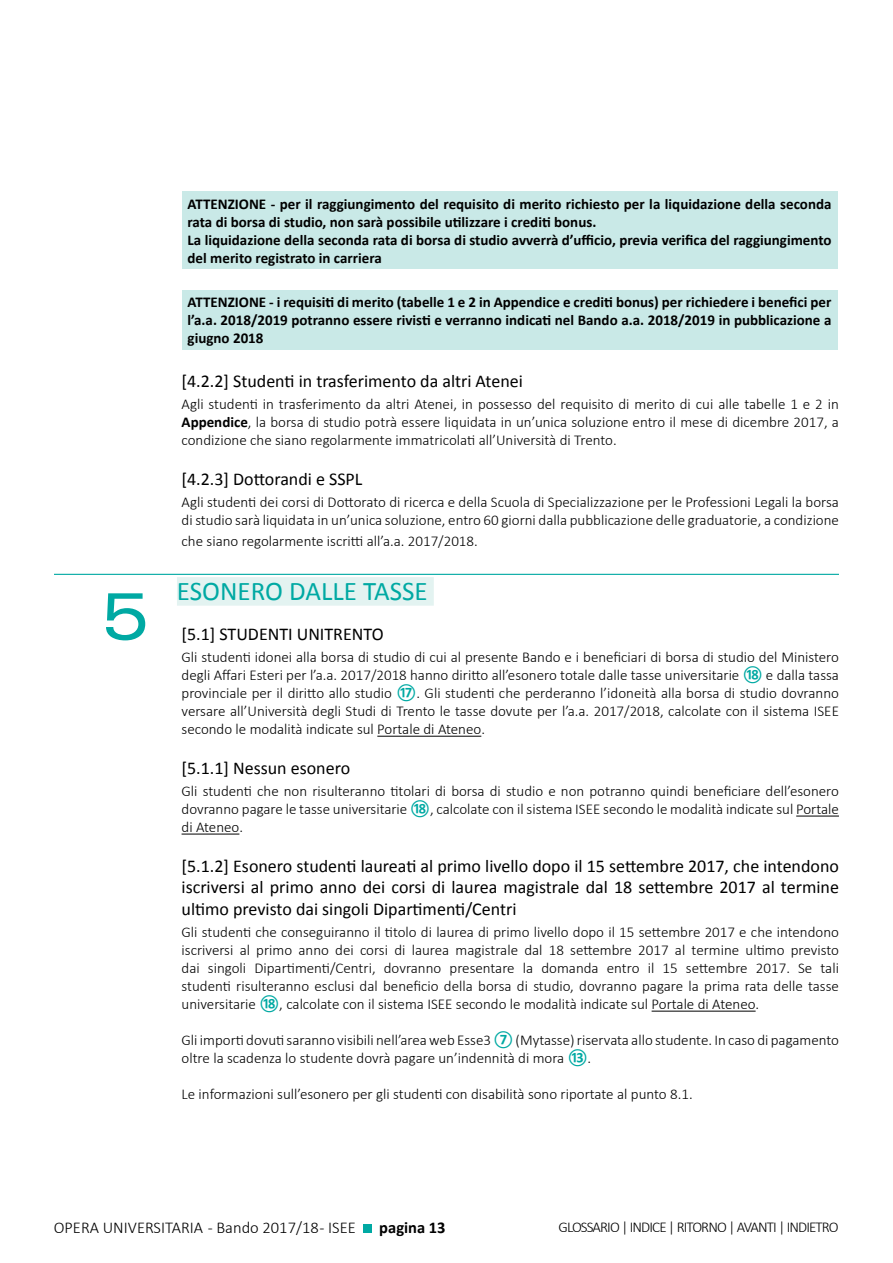
<style>
.page{position:relative;width:893px;height:1263px;background:#fff}
.page>*{position:absolute;margin:0;border:0;box-sizing:border-box;transform-origin:0 0}
.t1{font:expanded 66px "Univers";color:#00a9a3}
.t2{font:27px "Calibri";color:#00a9a3}
.t3{font:18px/21.6px "Calibri";color:#000;text-align:justify}
.t4{font:300 16.5px "Calibri";color:#000}
.t5{font:700 16.5px "Calibri";color:#000}
.t6{font:300 15px/18px "Calibri";color:#000;text-align:justify}
.t7{font:700 15px/18px "Calibri";color:#000}
.t8{font:300 15px "Calibri";letter-spacing:-.06em;color:#000}
.s1{font-weight:700}
.s2{font-weight:700;color:#00a9a3}
</style>
<div class="page">
<div style="left:363px;top:1224px;width:9px;height:9px;background:#00a9a3"></div>
<hr style="left:54px;top:574px;width:785px;height:1px;background:#00a9a3">
<div style="left:177px;top:577px;width:257px;height:29px;background:#e3f3f1"></div>
<hr style="left:377px;top:736px;width:104px;height:1px;background:#000">
<hr style="left:796px;top:816px;width:43px;height:1px;background:#000">
<hr style="left:182px;top:834px;width:57px;height:1px;background:#000">
<hr style="left:652px;top:1011px;width:104px;height:1px;background:#000">
<div style="left:182px;top:191px;width:655px;height:78px;background:#c9e9e7"></div>
<div style="left:182px;top:290px;width:655px;height:59px;background:#c9e9e7"></div>
<h1 class="t1" style="left:101px;top:577px;width:50px">5</h1>
<p class="t7" style="left:188px;top:195px;width:645px">ATTENZIONE - per il raggiungimento del requisito di merito richiesto per la liquidazione della seconda rata di borsa di studio, non sarà possibile utilizzare i crediti bonus.<br>La liquidazione della seconda rata di borsa di studio avverrà d’ufficio, previa verifica del raggiungimento del merito registrato in carriera</p>
<p class="t7" style="left:188px;top:293px;width:645px;text-align:justify">ATTENZIONE - i requisiti di merito (tabelle 1 e 2 in Appendice e crediti bonus) per richiedere i benefici per l’a.a. 2018/2019 potranno essere rivisti e verranno indicati nel Bando a.a. 2018/2019 in pubblicazione a giugno 2018</p>
<p class="t3" style="left:182px;top:370px;width:343px">[4.2.2] Studenti in trasferimento da altri Atenei</p>
<p class="t6" style="left:182px;top:395px;width:659px">Agli studenti in trasferimento da altri Atenei, in possesso del requisito di merito di cui alle tabelle 1 e 2 in <span class="s1">Appendice</span>, la borsa di studio potrà essere liquidata in un’unica soluzione entro il mese di dicembre 2017, a condizione che siano regolarmente immatricolati all’Università di Trento.</p>
<p class="t3" style="left:182px;top:468px;width:182px">[4.2.3] Dottorandi e SSPL</p>
<p class="t6" style="left:182px;top:493px;width:659px">Agli studenti dei corsi di Dottorato di ricerca e della Scuola di Specializzazione per le Professioni Legali la borsa di studio sarà liquidata in un’unica soluzione, entro 60 giorni dalla pubblicazione delle graduatorie, a condizione</p>
<p class="t6" style="left:182px;top:532px;width:298px">che siano regolarmente iscritti all’a.a. 2017/2018.</p>
<h2 class="t2" style="left:177px;top:574px;width:252px">ESONERO DALLE TASSE</h2>
<p class="t3" style="left:182px;top:623px;width:204px">[5.1] STUDENTI UNITRENTO</p>
<p class="t6" style="left:182px;top:648px;width:659px">Gli studenti idonei alla borsa di studio di cui al presente Bando e i beneficiari di borsa di studio del Ministero degli Affari Esteri per l’a.a. 2017/2018 hanno diritto all’esonero totale dalle tasse universitarie <span class="s2">⑱</span> e dalla tassa provinciale per il diritto allo studio <span class="s2">⑰</span>. Gli studenti che perderanno l’idoneità alla borsa di studio dovranno versare all’Università degli Studi di Trento le tasse dovute per l’a.a. 2017/2018, calcolate con il sistema ISEE secondo le modalità indicate sul Portale di Ateneo.</p>
<p class="t3" style="left:182px;top:757px;width:170px">[5.1.1] Nessun esonero</p>
<p class="t6" style="left:182px;top:782px;width:659px">Gli studenti che non risulteranno titolari di borsa di studio e non potranno quindi beneficiare dell’esonero dovranno pagare le tasse universitarie <span class="s2">⑱</span>, calcolate con il sistema ISEE secondo le modalità indicate sul Portale di Ateneo.</p>
<p class="t3" style="left:182px;top:855px;width:659px">[5.1.2] Esonero studenti laureati al primo livello dopo il 15 settembre 2017, che intendono iscriversi al primo anno dei corsi di laurea magistrale dal 18 settembre 2017 al termine ultimo previsto dai singoli Dipartimenti/Centri</p>
<p class="t6" style="left:182px;top:923px;width:659px">Gli studenti che conseguiranno il titolo di laurea di primo livello dopo il 15 settembre 2017 e che intendono iscriversi al primo anno dei corsi di laurea magistrale dal 18 settembre 2017 al termine ultimo previsto dai singoli Dipartimenti/Centri, dovranno presentare la domanda entro il 15 settembre 2017. Se tali studenti risulteranno esclusi dal beneficio della borsa di studio, dovranno pagare la prima rata delle tasse universitarie <span class="s2">⑱</span>, calcolate con il sistema ISEE secondo le modalità indicate sul Portale di Ateneo.</p>
<p class="t6" style="left:182px;top:1031px;width:659px">Gli importi dovuti saranno visibili nell’area web Esse3 <span class="s2">⑦</span> (Mytasse) riservata allo studente. In caso di pagamento oltre la scadenza lo studente dovrà pagare un’indennità di mora <span class="s2">⑬</span>.</p>
<p class="t6" style="left:182px;top:1085px;width:513px">Le informazioni sull’esonero per gli studenti con disabilità sono riportate al punto 8.1.</p>
<p class="t4" style="left:54px;top:1217px;width:304px">OPERA UNIVERSITARIA - Bando 2017/18 - ISEE</p>
<p class="t5" style="left:379px;top:1217px;width:68px">pagina 13</p>
<p class="t8" style="left:558px;top:1217px;width:282px">GLOSSARIO | INDICE | RITORNO | AVANTI | INDIETRO</p>
</div>
